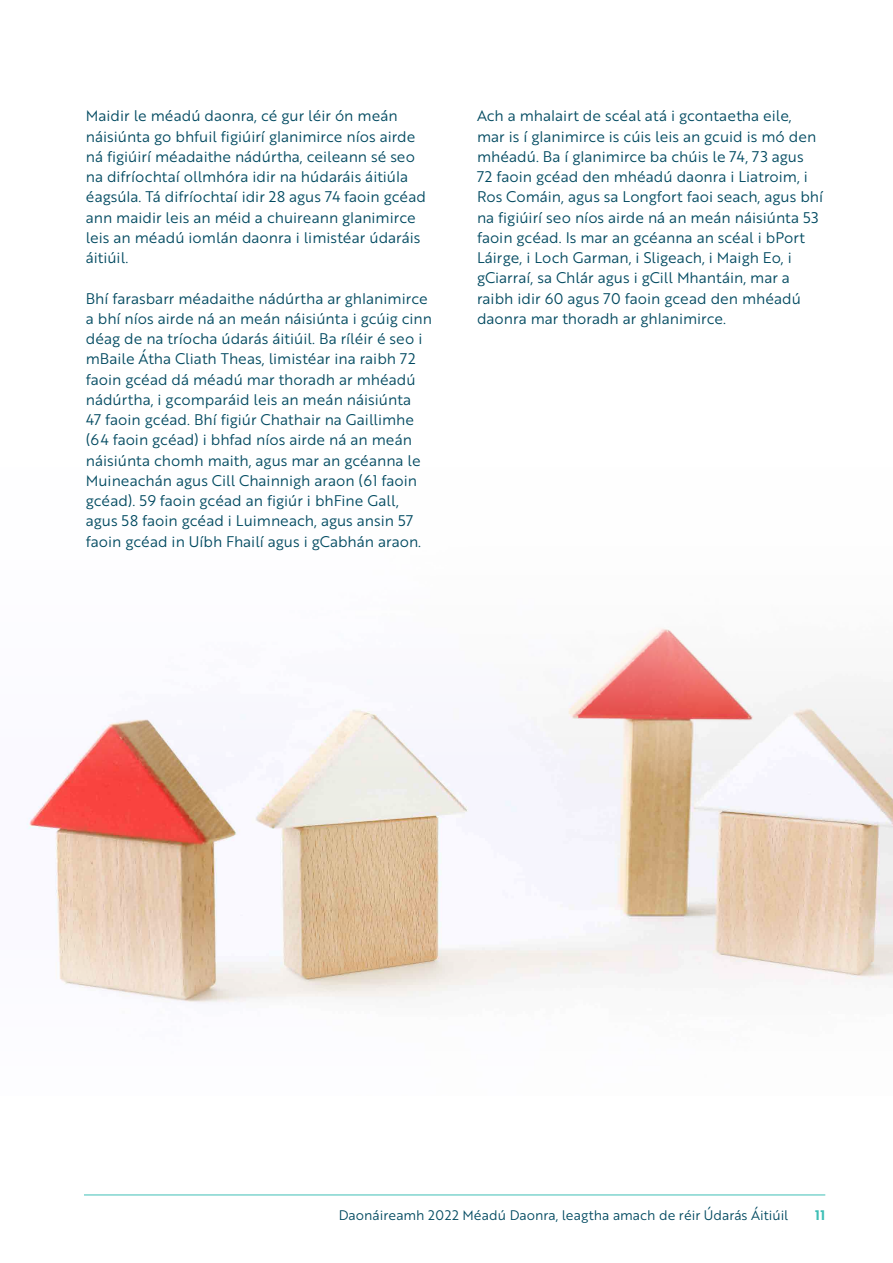
<style>
.page{position:relative;width:893px;height:1263px;background:#fff}
.page>*{position:absolute;margin:0;border:0;box-sizing:border-box;transform-origin:0 0}
.t1{font:15px/20.2px "Brother 1816 Book";color:#004960}
.t2{font:13.5px "Brother 1816 Book";color:#004960}
.t3{font:13.5px "Brother 1816 Bold";color:#3fbfb6}
</style>
<div class="page">
<img style="left:27px;top:628px;width:866px;height:242px">
<svg style="left:55px;top:870px;width:838px;height:326px"></svg>
<hr style="left:84px;top:1194px;width:741px;height:1px;background:#3fbfb6">
<p class="t1" style="left:86px;top:105px;width:342px">Maidir le méadú daonra, cé gur léir ón meán náisiúnta go bhfuil figiúirí glanimirce níos airde ná figiúirí méadaithe nádúrtha, ceileann sé seo na difríochtaí ollmhóra idir na húdaráis áitiúla éagsúla. Tá difríochtaí idir 28 agus 74 faoin gcéad ann maidir leis an méid a chuireann glanimirce leis an méadú iomlán daonra i limistéar údaráis áitiúil.</p>
<p class="t1" style="left:86px;top:288px;width:348px">Bhí farasbarr méadaithe nádúrtha ar ghlanimirce a bhí níos airde ná an meán náisiúnta i gcúig cinn déag de na tríocha údarás áitiúil. Ba ríléir é seo i mBaile Átha Cliath Theas, limistéar ina raibh 72 faoin gcéad dá méadú mar thoradh ar mhéadú nádúrtha, i gcomparáid leis an meán náisiúnta<br>47 faoin gcéad. Bhí figiúr Chathair na Gaillimhe (64 faoin gcéad) i bhfad níos airde ná an meán náisiúnta chomh maith, agus mar an gcéanna le Muineachán agus Cill Chainnigh araon (61 faoin gcéad). 59 faoin gcéad an figiúr i bhFine Gall, agus 58 faoin gcéad i Luimneach, agus ansin 57 faoin gcéad in Uíbh Fhailí agus i gCabhán araon.</p>
<p class="t1" style="left:477px;top:105px;width:348px">Ach a mhalairt de scéal atá i gcontaetha eile, mar is í glanimirce is cúis leis an gcuid is mó den mhéadú. Ba í glanimirce ba chúis le 74, 73 agus<br>72 faoin gcéad den mhéadú daonra i Liatroim, i Ros Comáin, agus sa Longfort faoi seach, agus bhí na figiúirí seo níos airde ná an meán náisiúnta 53 faoin gcéad. Is mar an gcéanna an scéal i bPort Láirge, i Loch Garman, i Sligeach, i Maigh Eo, i gCiarraí, sa Chlár agus i gCill Mhantáin, mar a raibh idir 60 agus 70 faoin gcead den mhéadú daonra mar thoradh ar ghlanimirce.</p>
<p class="t2" style="left:339px;top:1205px;width:451px">Daonáireamh 2022 Méadú Daonra, leagtha amach de réir Údarás Áitiúil</p>
<p class="t3" style="left:815px;top:1204px;width:11px">11</p>
</div>
